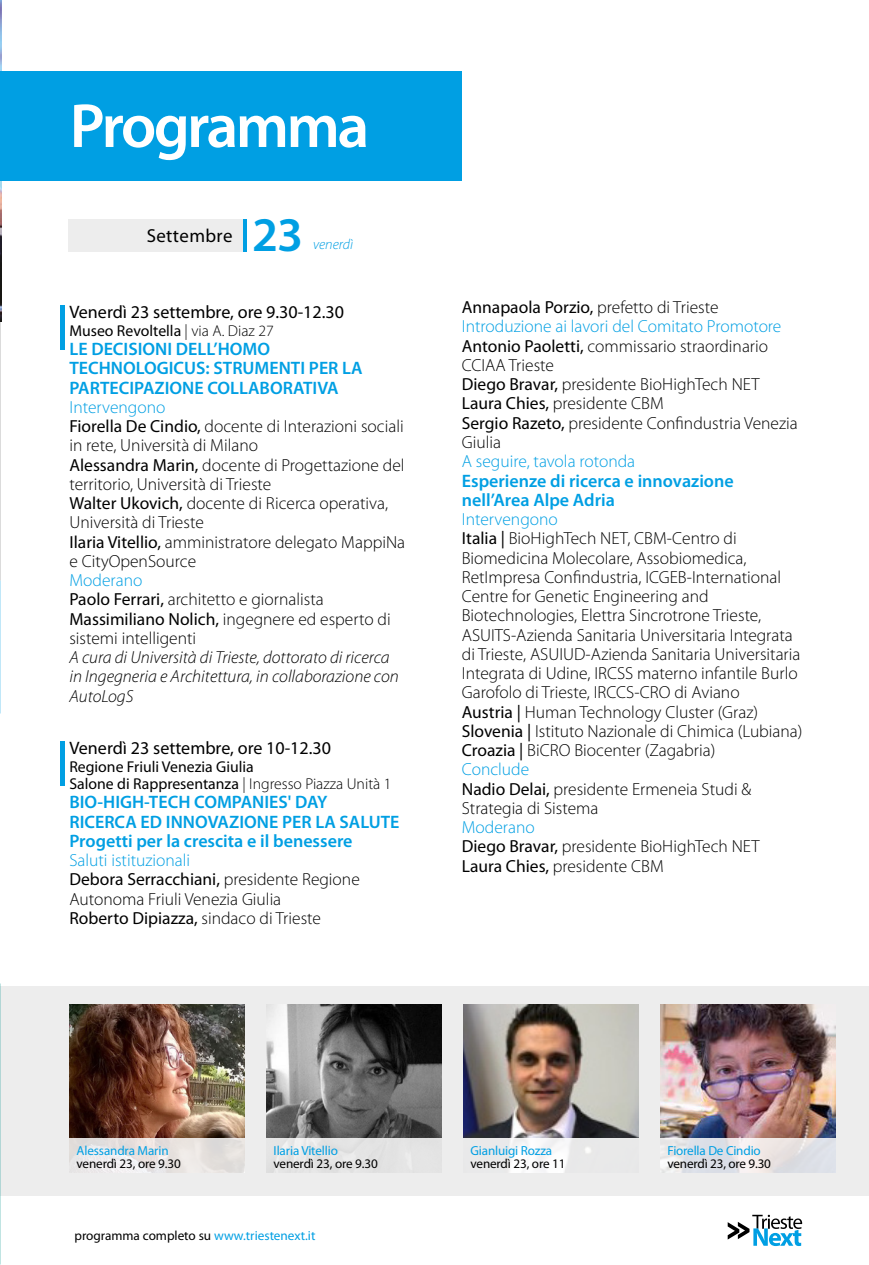
<style>
.page{position:relative;width:869px;height:1265px;background:#fff}
.page>*{position:absolute;margin:0;border:0;box-sizing:border-box;transform-origin:0 0}
.t1{font:600 62.82px "Myriad Pro";letter-spacing:-.04em;color:#fff}
.t2{font:600 48.65px "Myriad Pro";color:#009fe3}
.t3{font:18.9px "Myriad Pro";letter-spacing:.02em;color:#000}
.t4{font:600 18.03px/19.2px "Myriad Pro";color:#009fe3}
.t5{font:18.03px "Myriad Pro";color:#000}
.t6{font:300 17.5px/19.2px "Myriad Pro";color:#000}
.t7{font:italic 300 17.5px/19.2px "Myriad Pro";color:#000}
.t8{font:300 17.5px "Myriad Pro";color:#009fe3}
.t9{font:15.75px/17.5px "Myriad Pro";color:#000}
.t10{font:italic 300 14.53px "Myriad Pro";color:#009fe3}
.t11{font:13.3px "Myriad Pro";color:#000}
.t12{font:13.12px "Myriad Pro";letter-spacing:-.01em;color:#000}
.t13{font:13.12px "Myriad Pro";letter-spacing:-.01em;color:#009fe3}
.s1{font-weight:300}
.s2{color:#009fe3}
.s3{font-weight:400}
</style>
<div class="page">
<div style="left:0;top:986px;width:868px;height:210px;background:#ededed"></div>
<img style="left:69px;top:1004px;width:175px;height:135px">
<img style="left:266px;top:1004px;width:175px;height:135px">
<img style="left:463px;top:1004px;width:175px;height:135px">
<img style="left:660px;top:1004px;width:174px;height:135px">
<svg style="left:69px;top:1139px;width:175px;height:34px;fill:#e8e3e0"></svg>
<div style="left:266px;top:1139px;width:175px;height:34px;background:#e4e4e4"></div>
<svg style="left:510px;top:1139px;width:80px;height:34px;fill:#f7f7f7"></svg>
<svg style="left:660px;top:1139px;width:174px;height:34px;fill:#e0e1e7"></svg>
<img style="left:0;top:983px;width:1px;height:282px">
<img style="left:0;top:320px;width:1px;height:261px">
<img style="left:0;top:0;width:2px;height:322px">
<div style="left:0;top:71px;width:461px;height:110px;background:#009fe3"></div>
<hr style="left:243px;top:220px;width:3px;height:32px;background:#009fe3">
<div style="left:69px;top:220px;width:174px;height:32px;background:#ededed"></div>
<svg style="left:727px;top:1215px;width:74px;height:31px"></svg>
<div style="left:60px;top:305px;width:5px;height:44px;background:#009fe3"></div>
<div style="left:60px;top:741px;width:5px;height:45px;background:#009fe3"></div>
<h1 class="t1" style="left:70px;top:86px;width:301px">Programma</h1>
<p class="t3" style="left:147px;top:224px;width:87px">Settembre</p>
<h2 class="t2" style="left:252px;top:204px;width:53px">23</h2>
<p class="t10" style="left:313px;top:235px;width:42px">venerdì</p>
<p class="t5" style="left:69px;top:301px;width:276px">Venerdì 23 settembre, ore 9.30-12.30</p>
<p class="t9" style="left:69px;top:322px;width:206px">Museo Revoltella <span class="s1">| via A. Diaz 27</span></p>
<p class="t4" style="left:69px;top:339px;width:295px">LE DECISIONI DELL’HOMO<br>TECHNOLOGICUS: STRUMENTI PER LA<br>PARTECIPAZIONE COLLABORATIVA</p>
<p class="t6" style="left:69px;top:397px;width:337px"><span class="s2">Intervengono<br></span><span class="s3">Fiorella De Cindio,</span> docente di Interazioni sociali in rete, Università di Milano<br><span class="s3">Alessandra Marin,</span> docente di Progettazione del territorio, Università di Trieste<br><span class="s3">Walter Ukovich,</span> docente di Ricerca operativa, Università di Trieste<br><span class="s3">Ilaria Vitellio,</span> amministratore delegato MappiNa e CityOpenSource</p>
<p class="t6" style="left:69px;top:570px;width:322px"><span class="s2">Moderano<br></span><span class="s3">Paolo Ferrari,</span> architetto e giornalista<br><span class="s3">Massimiliano Nolich,</span> ingegnere ed esperto di sistemi intelligenti</p>
<p class="t7" style="left:69px;top:647px;width:331px">A cura di Università di Trieste, dottorato di ricerca in Ingegneria e Architettura, in collaborazione con<br>AutoLogS</p>
<p class="t5" style="left:69px;top:737px;width:263px">Venerdì 23 settembre, ore 10-12.30</p>
<p class="t9" style="left:69px;top:757px;width:323px">Regione Friuli Venezia Giulia<br>Salone di Rappresentanza <span class="s1">| Ingresso Piazza Unità 1</span></p>
<p class="t4" style="left:69px;top:792px;width:331px">BIO-HIGH-TECH COMPANIES' DAY<br>RICERCA ED INNOVAZIONE PER LA SALUTE<br>Progetti per la crescita e il benessere</p>
<p class="t6" style="left:69px;top:850px;width:292px"><span class="s2">Saluti istituzionali<br></span><span class="s3">Debora Serracchiani,</span> presidente Regione Autonoma Friuli Venezia Giulia<br><span class="s3">Roberto Dipiazza,</span> sindaco di Trieste</p>
<p class="t6" style="left:461px;top:298px;width:337px"><span class="s3">Annapaola Porzio,</span> prefetto di Trieste <span class="s2">Introduzione ai lavori del Comitato Promotore </span><span class="s3">Antonio Paoletti,</span> commissario straordinario CCIAA Trieste<br><span class="s3">Diego Bravar,</span> presidente BioHighTech NET <span class="s3">Laura Chies,</span> presidente CBM<br><span class="s3">Sergio Razeto,</span> presidente Confindustria Venezia Giulia</p>
<p class="t8" style="left:461px;top:451px;width:175px">A seguire, tavola rotonda</p>
<p class="t4" style="left:461px;top:470px;width:273px">Esperienze di ricerca e innovazione nell’Area Alpe Adria</p>
<p class="t6" style="left:461px;top:509px;width:342px"><span class="s2">Intervengono<br></span><span class="s3">Italia |</span> BioHighTech NET, CBM-Centro di Biomedicina Molecolare, Assobiomedica, RetImpresa Confindustria, ICGEB-International Centre for Genetic Engineering and Biotechnologies, Elettra Sincrotrone Trieste,<br>AS UITS-Azienda Sanitaria Universitaria Integrata di Trieste, AS UIUD-Azienda Sanitaria Universitaria Integrata di Udine, IRCSS materno infantile Burlo Garofolo di Trieste, IRCCS-CRO di Aviano<br><span class="s3">Austria |</span> Human Technology Cluster (Graz)<br><span class="s3">Slovenia |</span> Istituto Nazionale di Chimica (Lubiana)<br><span class="s3">Croazia |</span> BiCRO Biocenter (Zagabria)<br><span class="s2">Conclude<br></span><span class="s3">Nadio Delai,</span> presidente Ermeneia Studi &amp; Strategia di Sistema</p>
<p class="t6" style="left:461px;top:817px;width:299px"><span class="s2">Moderano<br></span><span class="s3">Diego Bravar,</span> presidente BioHighTech NET<br><span class="s3">Laura Chies,</span> presidente CBM</p>
<p class="t13" style="left:76px;top:1142px;width:94px">Alessandra Marin</p>
<p class="t12" style="left:76px;top:1155px;width:106px">venerdì 23, ore 9.30</p>
<p class="t13" style="left:273px;top:1142px;width:66px">Ilaria Vitellio</p>
<p class="t12" style="left:273px;top:1155px;width:106px">venerdì 23, ore 9.30</p>
<p class="t11" style="left:74px;top:1227px;width:242px">programma completo su <span class="s2">www.triestenext.it</span></p>
<p class="t13" style="left:470px;top:1142px;width:83px">Gianluigi Rozza</p>
<p class="t12" style="left:470px;top:1155px;width:96px">venerdì 23, ore 11</p>
<p class="t13" style="left:667px;top:1142px;width:95px">Fiorella De Cindio</p>
<p class="t12" style="left:667px;top:1156px;width:105px">venerdì 23, ore 9.30</p>
</div>
